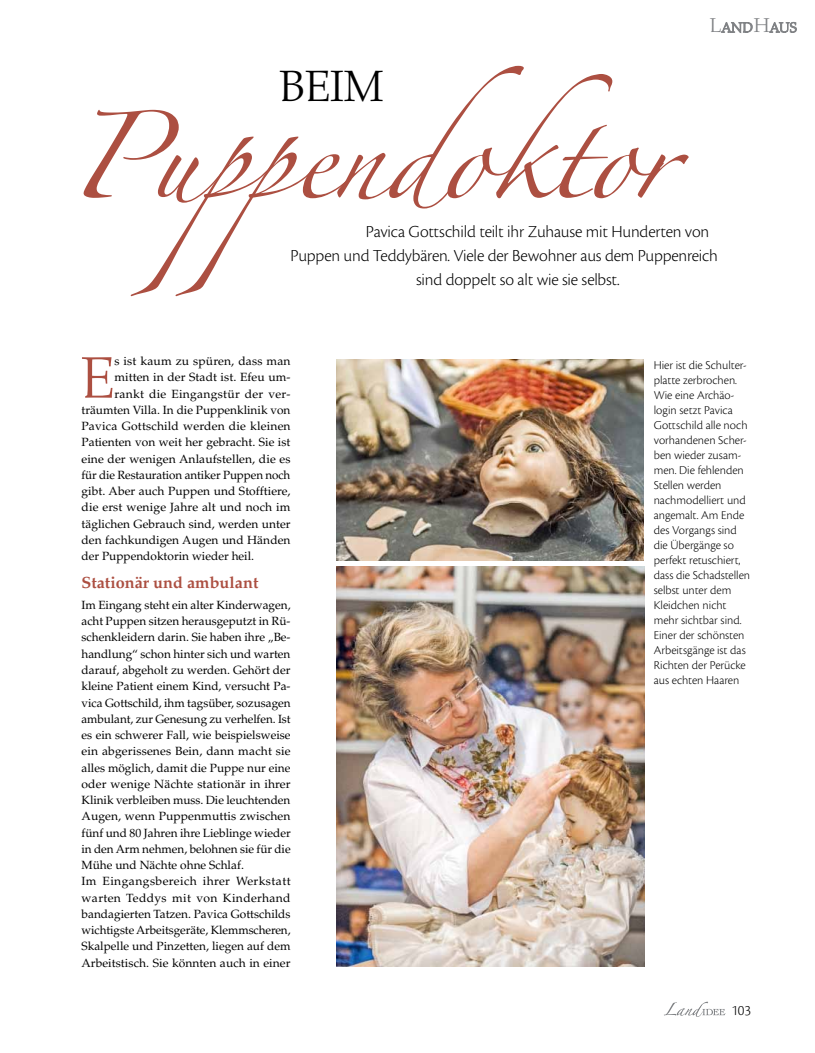
<style>
.page{position:relative;width:815px;height:1053px;background:#fff}
.page>*{position:absolute;margin:0;border:0;box-sizing:border-box;transform-origin:0 0}
.t1{font:77.5px "Zapfino";letter-spacing:-.04em;color:#ac4f41;scale:1.05 1}
.t2{font:300 58.25px "Palatino LT Std";color:#ac4f41}
.t3{font:300 43.75px "Palatino LT Std";color:#000}
.t4{font:300 17.5px "Cronos Pro";letter-spacing:-.01em;color:#000}
.t5{font:700 16.25px "Palatino LT Std";color:#ac4f41}
.t6{font:300 15px "Cronos Pro";color:#000}
.t7{font:300 12.5px/15px "Cronos Pro";color:#000}
.t8{font:11.88px/16.2px "Palatino LT Std";color:#000}
.t9{font:11.88px "Palatino LT Std";letter-spacing:.025em;color:#000}
</style>
<div class="page">
<svg style="left:664px;top:1001px;width:61px;height:15px"></svg>
<svg style="left:721px;top:22px;width:31px;height:11px"></svg>
<svg style="left:769px;top:22px;width:28px;height:11px"></svg>
<img style="left:337px;top:566px;width:308px;height:400px">
<img style="left:337px;top:360px;width:306px;height:200px">
<h1 class="t1" style="left:67px;top:125px;width:579px">Puppendoktor</h1>
<h3 class="t3" style="left:280px;top:61px;width:105px">BEIM</h3>
<h3 class="t4" style="left:366px;top:221px;width:345px">Pavica Gottschild teilt ihr Zuhause mit Hunderten von</h3>
<h3 class="t4" style="left:291px;top:245px;width:429px">Puppen und Teddybären. Viele der Bewohner aus dem Puppenreich</h3>
<h3 class="t4" style="left:416px;top:269px;width:205px">sind doppelt so alt wie sie selbst.</h3>
<h2 class="t2" style="left:81px;top:344px;width:35px">E</h2>
<p class="t8" style="left:114px;top:353px;width:178px">s ist kaum zu spüren, dass man</p>
<p class="t8" style="left:114px;top:369px;width:178px">mitten in der Stadt ist. Efeu um-</p>
<p class="t9" style="left:114px;top:386px;width:178px">rankt die Eingangstür der ver-</p>
<p class="t8" style="left:81px;top:402px;width:211px">träumten Villa. In die Puppenklinik von</p>
<p class="t8" style="left:81px;top:418px;width:211px">Pavica Gottschild werden die kleinen</p>
<p class="t8" style="left:81px;top:434px;width:210px">Patienten von weit her gebracht. Sie ist</p>
<p class="t8" style="left:81px;top:450px;width:211px">eine der wenigen Anlaufstellen, die es</p>
<p class="t8" style="left:81px;top:467px;width:210px">für die Restauration antiker Puppen noch</p>
<p class="t8" style="left:81px;top:483px;width:211px">gibt. Aber auch Puppen und Stofftiere,</p>
<p class="t8" style="left:81px;top:499px;width:211px">die erst wenige Jahre alt und noch im</p>
<p class="t8" style="left:81px;top:515px;width:210px">täglichen Gebrauch sind, werden unter</p>
<p class="t8" style="left:81px;top:532px;width:211px">den fachkundigen Augen und Händen</p>
<p class="t8" style="left:81px;top:548px;width:174px">der Puppendoktorin wieder heil.</p>
<h3 class="t5" style="left:81px;top:572px;width:178px">Stationär und ambulant</h3>
<p class="t8" style="left:81px;top:597px;width:211px">Im Eingang steht ein alter Kinderwagen, acht Puppen sitzen herausgeputzt in Rü&shy;schenkleidern darin. Sie haben ihre „Be&shy;handlung“ schon hinter sich und warten darauf, abgeholt zu werden. Gehört der kleine Patient einem Kind, versucht Pa&shy;vica Gottschild, ihm tagsüber, sozusagen ambulant, zur Genesung zu verhelfen. Ist es ein schwerer Fall, wie beispielsweise ein abgerissenes Bein, dann macht sie alles möglich, damit die Puppe nur eine oder wenige Nächte stationär in ihrer Klinik verbleiben muss. Die leuchtenden Augen, wenn Puppenmuttis zwischen fünf und 80 Jahren ihre Lieblinge wieder in den Arm nehmen, belohnen sie für die Mühe und Nächte ohne Schlaf.<br>Im Eingangsbereich ihrer Werkstatt warten Teddys mit von Kinderhand bandagierten Tatzen. Pavica Gottschilds wichtigste Arbeitsgeräte, Klemmscheren, Skalpelle und Pinzetten, liegen auf dem Arbeitstisch. Sie könnten auch in einer</p>
<p class="t7" style="left:654px;top:357px;width:98px">Hier ist die Schulter&shy;platte zerbrochen.<br>Wie eine Archäo&shy;login setzt Pavica<br>Gottschild alle noch vorhandenen Scher&shy;ben wieder zusam&shy;men. Die fehlenden<br>Stellen werden nachmodelliert und angemalt. Am Ende des Vorgangs sind die Übergänge so perfekt retuschiert, dass die Schadstellen selbst unter dem<br>Kleidchen nicht mehr sichtbar sind.<br>Einer der schönsten<br>Arbeitsgänge ist das<br>Richten der Perücke aus echten Haaren</p>
<p class="t6" style="left:731px;top:1001px;width:21px">103</p>
</div>
